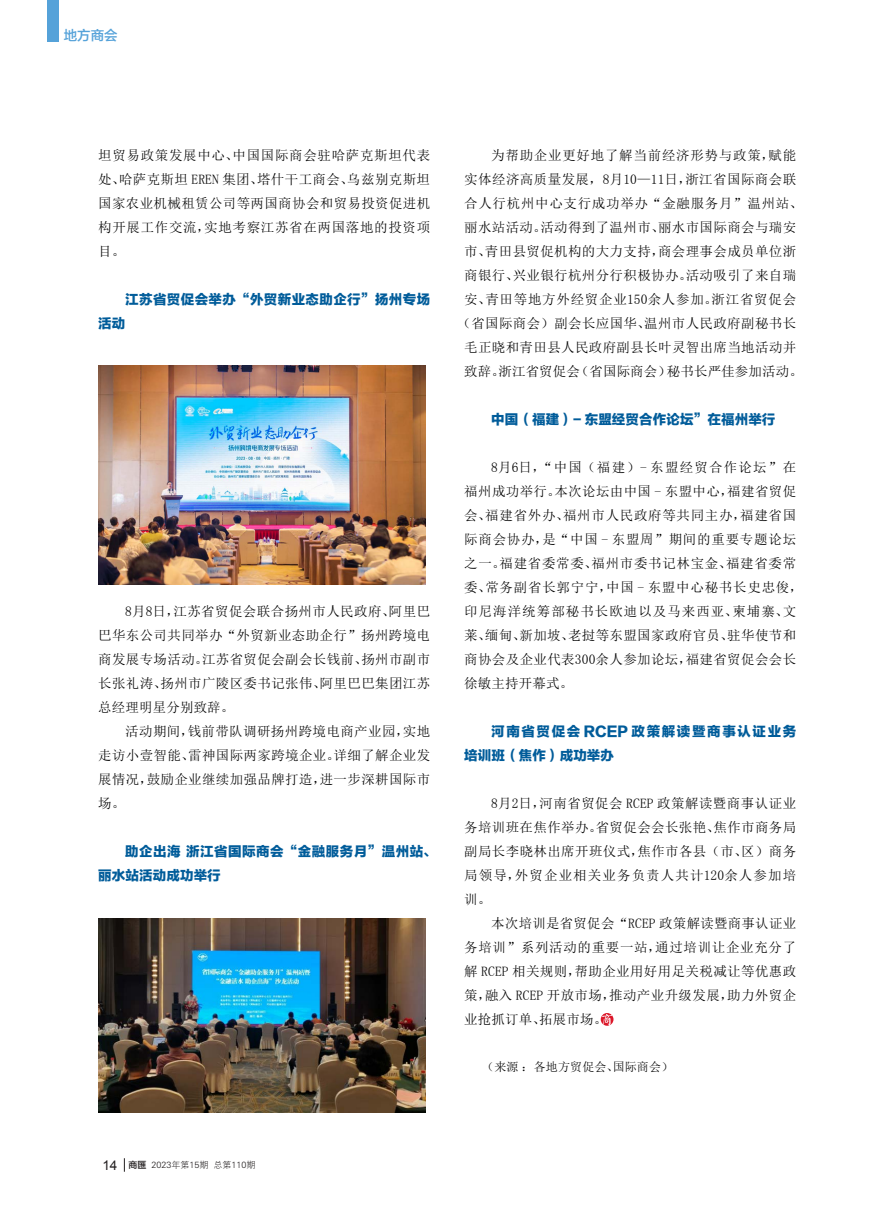
<style>
.page{position:relative;width:893px;height:1212px;background:#fff}
.page>*{position:absolute;margin:0;border:0;box-sizing:border-box;transform-origin:0 0}
.正文{font:13.5px/24px "Sim Sun";letter-spacing:.025em;color:#000;text-align:justify}
.正文-2{font:13.5px/24px "Sim Sun";letter-spacing:.05em;color:#000}
.正文-3{font:13.5px/24px "FZLTTHK GBK1 0";letter-spacing:.03em;color:#005c9a}
.正文-4{font:13.5px "Sim Sun";letter-spacing:.055em;color:#000}
.正文-5{font:13.5px/24px "FZLTTHK GBK1 0";letter-spacing:.12em;color:#005c9a}
.正文-6{font:13.5px "FZLTTHK GBK1 0";letter-spacing:.01em;color:#005c9a}
.t1{font:13.5px "FZLTZHK GBK1 0";color:#55a2d9}
.正文-7{font:12px "Sim Sun";letter-spacing:.01em;color:#000}
.t2{font:9px "FZXH1 JW GB1 0";color:#231f20}
.s1{font-family:"Arial";font-size:13.5px}
.s2{font-family:"FZLTZHK GBK1 0"}
</style>
<div class="page">
<svg style="left:124px;top:1158px;width:1px;height:14px"></svg>
<div style="left:47px;top:0;width:11px;height:41px;background:#55a2d9"></div>
<svg style="left:601px;top:1013px;width:12px;height:13px"></svg>
<img style="left:98px;top:366px;width:328px;height:218px">
<img style="left:98px;top:918px;width:328px;height:194px">
<p class="t1" style="left:64px;top:28px;width:55px">地方商会</p>
<p class="正文" style="left:98px;top:143px;width:334px">坦贸易政策发展中心、中国国际商会驻哈萨克斯坦代表处、哈萨克斯坦 EREN 集团、塔什干工商会、乌兹别克斯坦国家农业机械租赁公司等两国商协会和贸易投资促进机构开展工作交流，实地考察江苏省在两国落地的投资项目。</p>
<p class="正文-3" style="left:98px;top:288px;width:333px;text-indent:27px">江苏省贸促会举办“外贸新业态助企行”扬州专场活动</p>
<p class="正文" style="left:98px;top:599px;width:333px;text-indent:27px">8月8日，江苏省贸促会联合扬州市人民政府、阿里巴巴华东公司共同举办“外贸新业态助企行”扬州跨境电商发展专场活动。江苏省贸促会副会长钱前、扬州市副市长张礼涛、扬州市广陵区委书记张伟、阿里巴巴集团江苏总经理明星分别致辞。</p>
<p class="正文" style="left:98px;top:719px;width:333px;text-indent:27px">活动期间，钱前带队调研扬州跨境电商产业园，实地走访小壹智能、雷神国际两家跨境企业。详细了解企业发展情况，鼓励企业继续加强品牌打造，进一步深耕国际市场。</p>
<p class="正文-3" style="left:98px;top:840px;width:340px;text-indent:27px">助企出海 浙江省国际商会“金融服务月”温州站、丽水站活动成功举行</p>
<p class="正文-4" style="left:491px;top:148px;width:306px">为帮助企业更好地了解当前经济形势与政策，赋能</p>
<p class="正文" style="left:464px;top:167px;width:334px">实体经济高质量发展，8月10—11日，浙江省国际商会联</p>
<p class="正文-2" style="left:464px;top:191px;width:340px">合人行杭州中心支行成功举办“金融服务月”温州站、</p>
<p class="正文" style="left:464px;top:215px;width:333px">丽水站活动。活动得到了温州市、丽水市国际商会与瑞安</p>
<p class="正文" style="left:464px;top:239px;width:333px">市、青田县贸促机构的大力支持，商会理事会成员单位浙</p>
<p class="正文" style="left:464px;top:263px;width:333px">商银行、兴业银行杭州分行积极协办。活动吸引了来自瑞</p>
<p class="正文-4" style="left:464px;top:292px;width:333px">安、青田等地方外经贸企业150余人参加。浙江省贸促会</p>
<p class="正文" style="left:457px;top:311px;width:340px">（省国际商会）副会长应国华、温州市人民政府副秘书长</p>
<p class="正文" style="left:464px;top:335px;width:334px">毛正晓和青田县人民政府副县长叶灵智出席当地活动并</p>
<p class="正文" style="left:464px;top:359px;width:340px">致辞。浙江省贸促会（省国际商会）秘书长严佳参加活动。</p>
<p class="正文-6" style="left:491px;top:412px;width:286px">中国（福建）- 东盟经贸合作论坛”在福州举行</p>
<p class="正文-2" style="left:464px;top:455px;width:340px;text-indent:27px">8月6日，“中国（福建）- 东盟经贸合作论坛”在福州成功举行。本次论坛由中国 - 东盟中心，福建省贸促会、福建省外办、福州市人民政府等共同主办，福建省国际商会协办，是“中国 - 东盟周”期间的重要专题论坛之一。福建省委常委、福州市委书记林宝金、福建省委常委、常务副省长郭宁宁，中国 - 东盟中心秘书长史忠俊，印尼海洋统筹部秘书长欧迪以及马来西亚、柬埔寨、文莱、缅甸、新加坡、老挝等东盟国家政府官员、驻华使节和商协会及企业代表300余人参加论坛，福建省贸促会会长徐敏主持开幕式。</p>
<p class="正文-5" style="left:464px;top:720px;width:334px;text-indent:27px">河南省贸促会 RCEP 政策解读暨商事认证业务培训班（焦作）成功举办</p>
<p class="正文" style="left:464px;top:791px;width:334px;text-indent:27px">8月2日，河南省贸促会 RCEP 政策解读暨商事认证业务培训班在焦作举办。省贸促会会长张艳、焦作市商务局副局长李晓林出席开班仪式，焦作市各县（市、区）商务局领导，外贸企业相关业务负责人共计120余人参加培训。</p>
<p class="正文" style="left:464px;top:911px;width:333px;text-indent:27px">本次培训是省贸促会“RCEP 政策解读暨商事认证业务培训”系列活动的重要一站，通过培训让企业充分了解 RCEP 相关规则，帮助企业用好用足关税减让等优惠政策，融入 RCEP 开放市场，推动产业升级发展，助力外贸企业抢抓订单、拓展市场。</p>
<p class="正文-7" style="left:482px;top:1061px;width:192px">（来源：各地方贸促会、国际商会）</p>
<p class="t2" style="left:102px;top:1160px;width:154px"><span class="s1">14</span> <span class="s2">商匯</span> 2023年第15期 总第110期</p>
</div>
